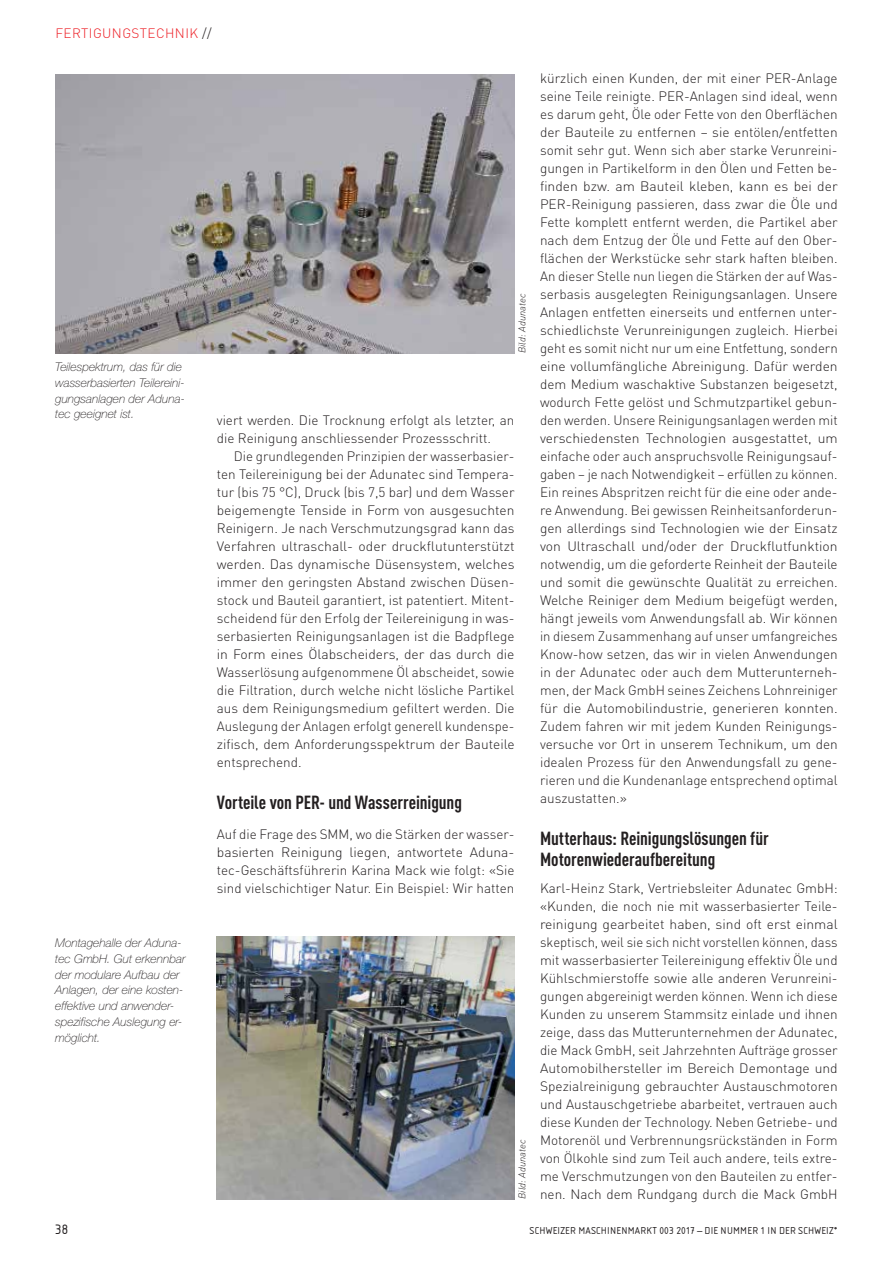
<style>
.page{position:relative;width:893px;height:1263px;background:#fff}
.page>*{position:absolute;margin:0;border:0;box-sizing:border-box;transform-origin:0 0}
.t1{font:700 condensed 18.75px/21px "DIN Pro";letter-spacing:-.005em;color:#231f20}
.t2{font:14.25px "Isonorm Pro";color:#231f20}
.t3{font:300 13.5px/18px "DIN Pro";color:#231f20;text-align:justify}
.t4{font:300 13.5px "DIN Pro";letter-spacing:.03em;color:#ed1d24}
.t5{font:italic 100 12px/15.8px "Helvetica Neue LT Std";color:#231f20}
.t6{font:10.5px "Isonorm Pro";letter-spacing:.02em;color:#231f20}
.t7{font:italic 300 9.75px "DIN Pro";color:#231f20}
.s1{color:#231f20}
</style>
<div class="page">
<img style="left:55px;top:74px;width:459px;height:279px">
<img style="left:217px;top:936px;width:297px;height:263px">
<p class="t4" style="left:55px;top:24px;width:17px">Fert</p>
<p class="t4" style="left:89px;top:24px;width:43px">igungste</p>
<p class="t4" style="left:156px;top:24px;width:57px">chnik <span class="s1">//</span></p>
<p class="t7" style="left:516px;top:353px;width:61px;rotate:-90deg">Bild: Adunatec</p>
<p class="t5" style="left:55px;top:359px;width:131px">Teilespektrum, das für die wasserbasierten Teilereini&shy;gungsanlagen der Aduna&shy;tec geeignet ist.</p>
<p class="t5" style="left:55px;top:935px;width:132px">Montagehalle der Aduna&shy;tec GmbH. Gut erkennbar der modulare Aufbau der<br>Anlagen, der eine kosten&shy;effektive und anwender&shy;spezifische Auslegung er&shy;möglicht.</p>
<p class="t3" style="left:217px;top:411px;width:299px">viert werden. Die Trocknung erfolgt als letzter, an die Reinigung anschliessender Prozessschritt.</p>
<p class="t3" style="left:217px;top:447px;width:299px;text-indent:17px">Die grundlegenden Prinzipien der wasserbasier&shy;ten Teilereinigung bei der Adunatec sind Tempera&shy;tur (bis 75 °C), Druck (bis 7,5 bar) und dem Wasser beigemengte Tenside in Form von ausgesuchten Reinigern. Je nach Verschmutzungsgrad kann das Verfahren ultraschall- oder druckflutunterstützt werden. Das dynamische Düsensystem, welches immer den geringsten Abstand zwischen Düsen&shy;stock und Bauteil garantiert, ist patentiert. Mitent&shy;scheidend für den Erfolg der Teilereinigung in was&shy;serbasierten Reinigungsanlagen ist die Badpflege in Form eines Ölabscheiders, der das durch die Wasserlösung aufgenommene Öl abscheidet, sowie die Filtration, durch welche nicht lösliche Partikel aus dem Reinigungsmedium gefiltert werden. Die Auslegung der Anlagen erfolgt generell kundenspe&shy;zifisch, dem Anforderungsspektrum der Bauteile entsprechend.</p>
<h1 class="t1" style="left:217px;top:791px;width:247px">Vorteile von PER- und Wasserreinigung</h1>
<p class="t3" style="left:217px;top:825px;width:299px">Auf die Frage des SMM, wo die Stärken der wasser&shy;basierten Reinigung liegen, antwortete Aduna&shy;tec-Geschäftsführerin Karina Mack wie folgt: «Sie sind vielschichtiger Natur. Ein Beispiel: Wir hatten</p>
<p class="t7" style="left:516px;top:1199px;width:61px;rotate:-90deg">Bild: Adunatec</p>
<p class="t3" style="left:540px;top:69px;width:299px">kürzlich einen Kunden, der mit einer PER-Anlage seine Teile reinigte. PER-Anlagen sind ideal, wenn es darum geht, Öle oder Fette von den Oberflächen der Bauteile zu entfernen – sie entölen/entfetten somit sehr gut. Wenn sich aber starke Verunreini&shy;gungen in Partikelform in den Ölen und Fetten be&shy;finden bzw. am Bauteil kleben, kann es bei der PER-Reinigung passieren, dass zwar die Öle und Fette komplett entfernt werden, die Partikel aber nach dem Entzug der Öle und Fette auf den Ober&shy;flächen der Werkstücke sehr stark haften bleiben.<br>An dieser Stelle nun liegen die Stärken der auf Was&shy;serbasis ausgelegten Reinigungsanlagen. Unsere Anlagen entfetten einerseits und entfernen unter&shy;schiedlichste Verunreinigungen zugleich. Hierbei geht es somit nicht nur um eine Entfettung, sondern eine vollumfängliche Abreinigung. Dafür werden dem Medium waschaktive Substanzen beigesetzt, wodurch Fette gelöst und Schmutzpartikel gebun&shy;den werden. Unsere Reinigungsanlagen werden mit verschiedensten Technologien ausgestattet, um einfache oder auch anspruchsvolle Reinigungsauf&shy;gaben – je nach Notwendigkeit – erfüllen zu können.<br>Ein reines Abspritzen reicht für die eine oder ande&shy;re Anwendung. Bei gewissen Reinheitsanforderun&shy;gen allerdings sind Technologien wie der Einsatz von Ultraschall und/oder der Druckflutfunktion notwendig, um die geforderte Reinheit der Bauteile und somit die gewünschte Qualität zu erreichen.<br>Welche Reiniger dem Medium beigefügt werden, hängt jeweils vom Anwendungsfall ab. Wir können in diesem Zusammenhang auf unser umfangreiches Know-how setzen, das wir in vielen Anwendungen in der Adunatec oder auch dem Mutterunterneh&shy;men, der Mack GmbH seines Zeichens Lohnreiniger für die Automobilindustrie, generieren konnten.<br>Zudem fahren wir mit jedem Kunden Reinigungs&shy;versuche vor Ort in unserem Technikum, um den idealen Prozess für den Anwendungsfall zu gene&shy;rieren und die Kundenanlage entsprechend optimal auszustatten.»</p>
<h1 class="t1" style="left:540px;top:827px;width:230px">Mutterhaus: Reinigungslösungen für<br>Motorenwiederaufbereitung</h1>
<p class="t3" style="left:540px;top:879px;width:299px">Karl-Heinz Stark, Vertriebsleiter Adunatec GmbH: «Kunden, die noch nie mit wasserbasierter Teile&shy;reinigung gearbeitet haben, sind oft erst einmal skeptisch, weil sie sich nicht vorstellen können, dass mit wasserbasierter Teilereinigung effektiv Öle und Kühlschmierstoffe sowie alle anderen Verunreini&shy;gungen abgereinigt werden können. Wenn ich diese Kunden zu unserem Stammsitz einlade und ihnen zeige, dass das Mutterunternehmen der Adunatec, die Mack GmbH, seit Jahrzehnten Aufträge grosser Automobilhersteller im Bereich Demontage und Spezialreinigung gebrauchter Austauschmotoren und Austauschgetriebe abarbeitet, vertrauen auch diese Kunden der Technology. Neben Getriebe- und Motorenöl und Verbrennungsrückständen in Form von Ölkohle sind zum Teil auch andere, teils extre&shy;me Verschmutzungen von den Bauteilen zu entfer&shy;nen. Nach dem Rundgang durch die Mack GmbH</p>
<p class="t2" style="left:55px;top:1221px;width:15px">38</p>
<p class="t6" style="left:530px;top:1225px;width:310px">SCHWEIZER MASCHINENMARKT 003 2017 – DIE NUMM ER 1 IN DER SCHWEIZ*</p>
</div>
